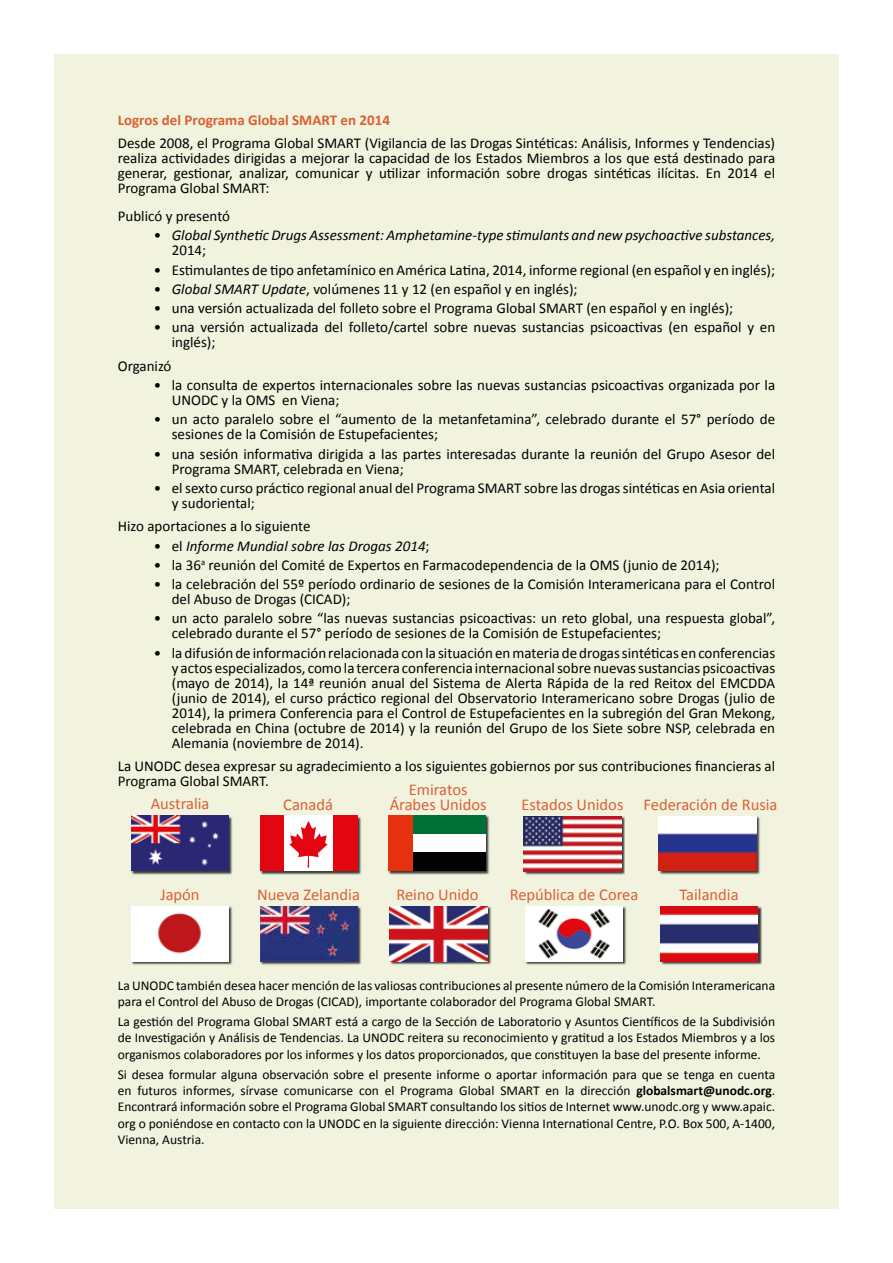
<style>
.page{position:relative;width:893px;height:1263px;background:#fff}
.page>*{position:absolute;margin:0;border:0;box-sizing:border-box;transform-origin:0 0}
.t1{font:16.5px/15px "Calibri";color:#db6034;text-align:center}
.t2{font:15px/15px "Calibri";color:#000}
.t3{font:italic 15px/15px "Calibri";color:#000}
.t4{font:700 15px "Calibri";color:#db6034}
.t5{font:13.5px/16.2px "Calibri";color:#000;text-align:justify}
.s1{font-style:normal}
.s2{font-style:italic}
.s3{font-weight:700}
</style>
<div class="page">
<div style="left:54px;top:54px;width:785px;height:1155px;background:#f1f3df"></div>
<div style="left:525px;top:906px;width:102px;height:59px;background:#000;opacity:.75"></div>
<div style="left:525px;top:906px;width:98px;height:55px;background:#fff"></div>
<img style="left:538px;top:909px;width:72px;height:50px">
<div style="left:131px;top:906px;width:102px;height:59px;background:#000;opacity:.75"></div>
<div style="left:131px;top:906px;width:98px;height:55px;background:#fff"></div>
<img style="left:158px;top:913px;width:43px;height:41px">
<div style="left:131px;top:816px;width:102px;height:58px;background:#000;opacity:.75"></div>
<img style="left:131px;top:816px;width:98px;height:55px">
<div style="left:260px;top:816px;width:101px;height:59px;background:#000;opacity:.75"></div>
<div style="left:260px;top:816px;width:97px;height:55px;background:#e3050f"></div>
<div style="left:284px;top:816px;width:49px;height:55px;background:#fff"></div>
<svg style="left:289px;top:821px;width:39px;height:46px"></svg>
<div style="left:260px;top:906px;width:102px;height:59px;background:#000;opacity:.75"></div>
<img style="left:260px;top:906px;width:98px;height:55px">
<div style="left:661px;top:906px;width:101px;height:59px;background:#000;opacity:.75"></div>
<img style="left:660px;top:906px;width:98px;height:55px">
<div style="left:390px;top:907px;width:101px;height:58px;background:#000;opacity:.75"></div>
<img style="left:390px;top:906px;width:98px;height:55px">
<div style="left:524px;top:816px;width:101px;height:60px;background:#000;opacity:.75"></div>
<img style="left:524px;top:816px;width:97px;height:55px">
<div style="left:659px;top:816px;width:101px;height:59px;background:#000;opacity:.75"></div>
<img style="left:659px;top:816px;width:97px;height:55px">
<div style="left:388px;top:816px;width:102px;height:59px;background:#000;opacity:.75"></div>
<div style="left:388px;top:815px;width:98px;height:19px;background:#007136"></div>
<div style="left:388px;top:834px;width:98px;height:18px;background:#fff"></div>
<div style="left:388px;top:852px;width:98px;height:19px;background:#020204"></div>
<div style="left:388px;top:815px;width:24px;height:56px;background:#e6310e"></div>
<p class="t4" style="left:118px;top:110px;width:274px">Logros del Programa Global SMART en 2014</p>
<p class="t2" style="left:118px;top:136px;width:659px;text-align:justify">Desde 2008, el Programa Global SMART (Vigilancia de las Drogas Sintéticas: Análisis, Informes y Tendencias) realiza actividades dirigidas a mejorar la capacidad de los Estados Miembros a los que está destinado para generar, gestionar, analizar, comunicar y utilizar información sobre drogas sintéticas ilícitas. En 2014 el Programa Global SMART:</p>
<p class="t2" style="left:118px;top:209px;width:114px">Publicó y presentó</p>
<p class="t3" style="left:172px;top:227px;width:605px;text-indent:-18px"><span class="s1">•</span> Global Synthetic Drugs Assessment: Amphetamine-type stimulants and new psychoactive substances,<br><span class="s1">2014;</span></p>
<p class="t2" style="left:154px;top:262px;width:623px">• Estimulantes de tipo anfetamínico en América Latina, 2014, informe regional (en español y en inglés);</p>
<p class="t2" style="left:154px;top:281px;width:425px">• <span class="s2">Global SMART Update</span>, volúmenes 11 y 12 (en español y en inglés);</p>
<p class="t2" style="left:154px;top:301px;width:581px">• una versión actualizada del folleto sobre el Programa Global SMART (en español y en inglés);</p>
<p class="t2" style="left:172px;top:320px;width:605px;text-indent:-18px">• una versión actualizada del folleto/cartel sobre nuevas sustancias psicoactivas (en español y en inglés);</p>
<p class="t2" style="left:118px;top:358px;width:55px">Organizó</p>
<p class="t2" style="left:172px;top:378px;width:605px;text-indent:-18px">• la consulta de expertos internacionales sobre las nuevas sustancias psicoactivas organizada por la<br>UNODC y la OMS en Viena;</p>
<p class="t2" style="left:172px;top:412px;width:605px;text-indent:-18px">• un acto paralelo sobre el “aumento de la metanfetamina”, celebrado durante el 57° período de sesiones de la Comisión de Estupefacientes;</p>
<p class="t2" style="left:172px;top:446px;width:605px;text-indent:-18px">• una sesión informativa dirigida a las partes interesadas durante la reunión del Grupo Asesor del<br>Programa SMART, celebrada en Viena;</p>
<p class="t2" style="left:172px;top:480px;width:605px;text-indent:-18px">• el sexto curso práctico regional anual del Programa SMART sobre las drogas sintéticas en Asia oriental y sudoriental;</p>
<p class="t2" style="left:118px;top:519px;width:194px">Hizo aportaciones a lo siguiente</p>
<p class="t3" style="left:154px;top:537px;width:277px"><span class="s1">• el</span> Informe Mundial sobre las Drogas 2014<span class="s1">;</span></p>
<p class="t2" style="left:154px;top:557px;width:567px">• la 36<sup>a</sup> reunión del Comité de Expertos en Farmacodependencia de la OMS (junio de 2014);</p>
<p class="t2" style="left:172px;top:577px;width:605px;text-indent:-18px">• la celebración del 55º período ordinario de sesiones de la Comisión Interamericana para el Control del Abuso de Drogas (CICAD);</p>
<p class="t2" style="left:172px;top:611px;width:605px;text-indent:-18px">• un acto paralelo sobre “las nuevas sustancias psicoactivas: un reto global, una respuesta global”, celebrado durante el 57° período de sesiones de la Comisión de Estupefacientes;</p>
<p class="t2" style="left:172px;top:645px;width:605px;text-align:justify;text-indent:-18px">• la difusión de información relacionada con la situación en materia de drogas sintéticas en conferencias y actos especializados, como la tercera conferencia internacional sobre nuevas sustancias psicoactivas (mayo de 2014), la 14ª reunión anual del Sistema de Alerta Rápida de la red Reitox del EMCDDA (junio de 2014), el curso práctico regional del Observatorio Interamericano sobre Drogas (julio de 2014), la primera Conferencia para el Control de Estupefacientes en la subregión del Gran Mekong, celebrada en China (octubre de 2014) y la reunión del Grupo de los Siete sobre NSP, celebrada en Alemania (noviembre de 2014).</p>
<p class="t2" style="left:118px;top:759px;width:659px">La UNODC desea expresar su agradecimiento a los siguientes gobiernos por sus contribuciones financieras al<br>Programa Global SMART.</p>
<p class="t1" style="left:390px;top:782px;width:98px">Emiratos<br>Árabes Unidos</p>
<p class="t1" style="left:151px;top:796px;width:60px">Australia</p>
<p class="t1" style="left:283px;top:797px;width:51px">Canadá</p>
<p class="t1" style="left:521px;top:797px;width:257px">Estados Unidos Federación de Rusia</p>
<p class="t1" style="left:160px;top:887px;width:41px">Japón</p>
<p class="t1" style="left:510px;top:887px;width:130px">República de Corea</p>
<p class="t1" style="left:257px;top:887px;width:104px">Nueva Zelandia</p>
<p class="t1" style="left:396px;top:887px;width:84px">Reino Unido</p>
<p class="t1" style="left:679px;top:887px;width:61px">Tailandia</p>
<p class="t5" style="left:118px;top:977px;width:659px">La UNODC también desea hacer mención de las valiosas contribuciones al presente número de la Comisión Interamericana para el Control del Abuso de Drogas (CICAD), importante colaborador del Programa Global SMART.</p>
<p class="t5" style="left:118px;top:1014px;width:659px">La gestión del Programa Global SMART está a cargo de la Sección de Laboratorio y Asuntos Científicos de la Subdivisión de Investigación y Análisis de Tendencias. La UNODC reitera su reconocimiento y gratitud a los Estados Miembros y a los organismos colaboradores por los informes y los datos proporcionados, que constituyen la base del presente informe.</p>
<p class="t5" style="left:118px;top:1066px;width:659px">Si desea formular alguna observación sobre el presente informe o aportar información para que se tenga en cuenta en futuros informes, sírvase comunicarse con el Programa Global SMART en la dirección <span class="s3">globalsmart@unodc.org</span>.<br>Encontrará información sobre el Programa Global SMART consultando los sitios de Internet www.unodc.org y www.apaic. org o poniéndose en contacto con la UNODC en la siguiente dirección: Vienna International Centre, P.O. Box 500, A-1400, Vienna, Austria.</p>
</div>
